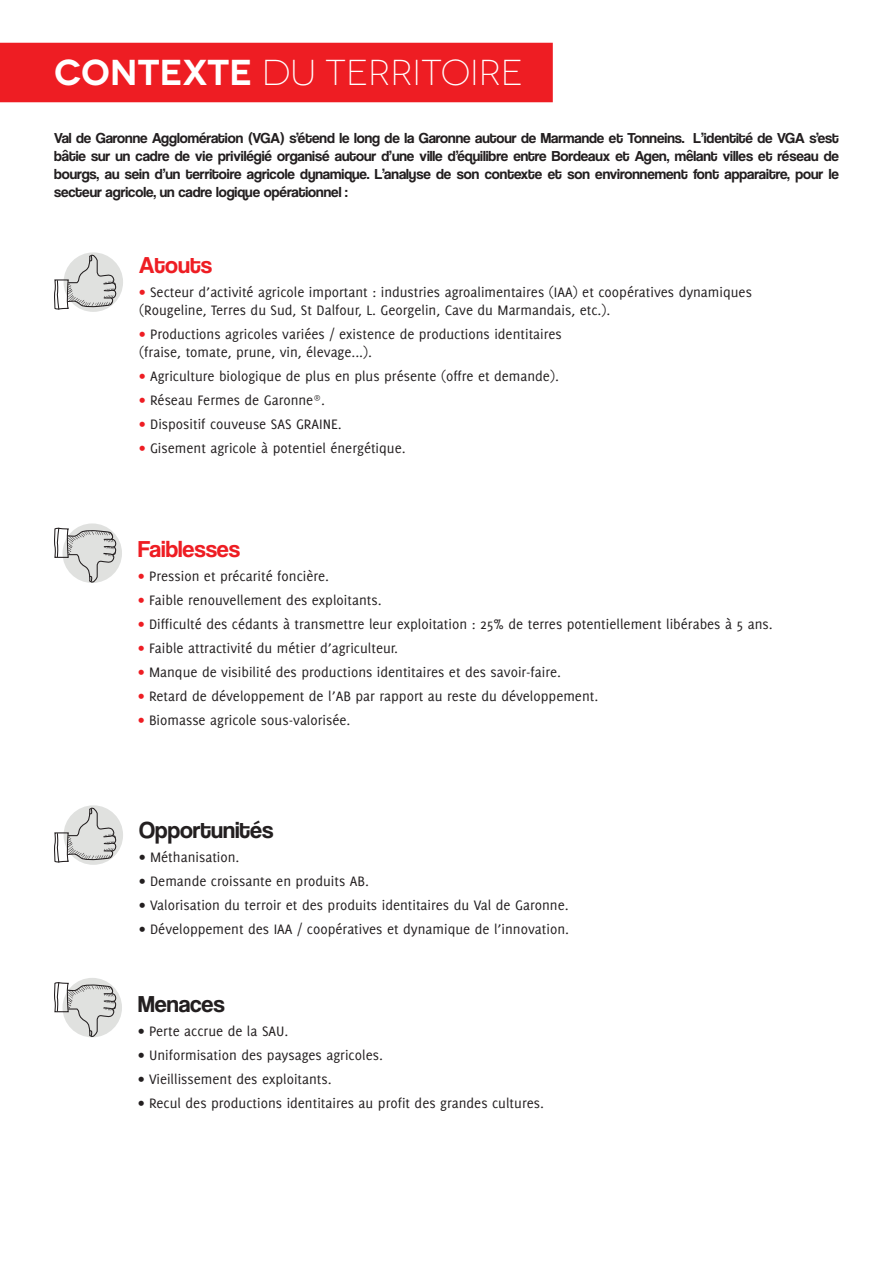
<style>
.page{position:relative;width:893px;height:1263px;background:#fff}
.page>*{position:absolute;margin:0;border:0;box-sizing:border-box;transform-origin:0 0}
.t1{font:300 36px "Novecentowide";color:#fff}
.t2{font:24px "Coolvetica Rg";color:#231f20}
.t3{font:24px "Coolvetica Rg";color:#ee1d23}
.t4{font:15px/18px "Delicious";color:#231f20}
.t5{font:15px/18px "Coolvetica Rg";color:#231f20;text-align:justify}
.s1{font-weight:600}
.s2{color:#ee1d23}
</style>
<div class="page">
<div style="left:0;top:43px;width:553px;height:59px;background:#ee1d23"></div>
<div style="left:64px;top:252px;width:59px;height:60px;background:#e0e1df;border-radius:50%"></div>
<svg style="left:54px;top:254px;width:63px;height:57px"></svg>
<div style="left:64px;top:805px;width:59px;height:60px;background:#e0e1df;border-radius:50%"></div>
<svg style="left:63px;top:523px;width:59px;height:60px"></svg>
<div style="left:63px;top:978px;width:59px;height:59px;background:#e0e1df;border-radius:50%"></div>
<svg style="left:54px;top:807px;width:63px;height:56px"></svg>
<svg style="left:54px;top:527px;width:63px;height:56px"></svg>
<svg style="left:54px;top:981px;width:63px;height:57px"></svg>
<h1 class="t1" style="left:54px;top:52px;width:470px"><span class="s1">CONTEXTE</span> DU TERRITOIRE</h1>
<p class="t5" style="left:54px;top:129px;width:786px">Val de Garonne Agglomération (VGA) s’étend le long de la Garonne autour de Marmande et Tonneins. L’identité de VGA s’est bâtie sur un cadre de vie privilégié organisé autour d’une ville d’équilibre entre Bordeaux et Agen, mêlant villes et réseau de bourgs, au sein d’un territoire agricole dynamique. L’analyse de son contexte et son environnement font apparaitre, pour le secteur agricole, un cadre logique opérationnel :</p>
<h2 class="t3" style="left:139px;top:251px;width:74px">Atouts</h2>
<p class="t4" style="left:139px;top:283px;width:614px"><span class="s2">•</span> Secteur d’activité agricole important : industries agroalimentaires (IAA) et coopératives dynamiques (Rougeline, Terres du Sud, St Dalfour, L. Georgelin, Cave du Marmandais, etc.).</p>
<p class="t4" style="left:139px;top:325px;width:424px"><span class="s2">•</span> Productions agricoles variées / existence de productions identitaires (fraise, tomate, prune, vin, élevage...).</p>
<p class="t4" style="left:139px;top:367px;width:421px"><span class="s2">•</span> Agriculture biologique de plus en plus présente (offre et demande).</p>
<p class="t4" style="left:139px;top:391px;width:187px"><span class="s2">•</span> Réseau Fermes de Garonne<sup>®</sup>.</p>
<p class="t4" style="left:139px;top:415px;width:204px"><span class="s2">•</span> Dispositif couveuse SAS GRAINE.</p>
<p class="t4" style="left:139px;top:439px;width:268px"><span class="s2">•</span> Gisement agricole à potentiel énergétique.</p>
<h2 class="t3" style="left:138px;top:535px;width:103px">Faiblesses</h2>
<p class="t4" style="left:138px;top:567px;width:192px"><span class="s2">•</span> Pression et précarité foncière.</p>
<p class="t4" style="left:138px;top:591px;width:245px"><span class="s2">•</span> Faible renouvellement des exploitants.</p>
<p class="t4" style="left:138px;top:615px;width:636px"><span class="s2">•</span> Difficulté des cédants à transmettre leur exploitation : 25% de terres potentiellement libérabes à 5 ans.</p>
<p class="t4" style="left:138px;top:639px;width:261px"><span class="s2">•</span> Faible attractivité du métier d’agriculteur.</p>
<p class="t4" style="left:138px;top:663px;width:424px"><span class="s2">•</span> Manque de visibilité des productions identitaires et des savoir-faire.</p>
<p class="t4" style="left:138px;top:687px;width:462px"><span class="s2">•</span> Retard de développement de l’AB par rapport au reste du développement.</p>
<p class="t4" style="left:138px;top:711px;width:214px"><span class="s2">•</span> Biomasse agricole sous-valorisée.</p>
<h2 class="t2" style="left:139px;top:815px;width:136px">Opportunités</h2>
<p class="t4" style="left:139px;top:847px;width:102px">• Méthanisation.</p>
<p class="t4" style="left:139px;top:871px;width:231px">• Demande croissante en produits AB.</p>
<p class="t4" style="left:139px;top:895px;width:431px">• Valorisation du terroir et des produits identitaires du Val de Garonne.</p>
<p class="t4" style="left:139px;top:919px;width:431px">• Développement des IAA / coopératives et dynamique de l’innovation.</p>
<h2 class="t2" style="left:138px;top:990px;width:88px">Menaces</h2>
<p class="t4" style="left:138px;top:1022px;width:152px">• Perte accrue de la SAU.</p>
<p class="t4" style="left:138px;top:1046px;width:246px">• Uniformisation des paysages agricoles.</p>
<p class="t4" style="left:138px;top:1070px;width:195px">• Vieillissement des exploitants.</p>
<p class="t4" style="left:138px;top:1094px;width:407px">• Recul des productions identitaires au profit des grandes cultures.</p>
</div>
